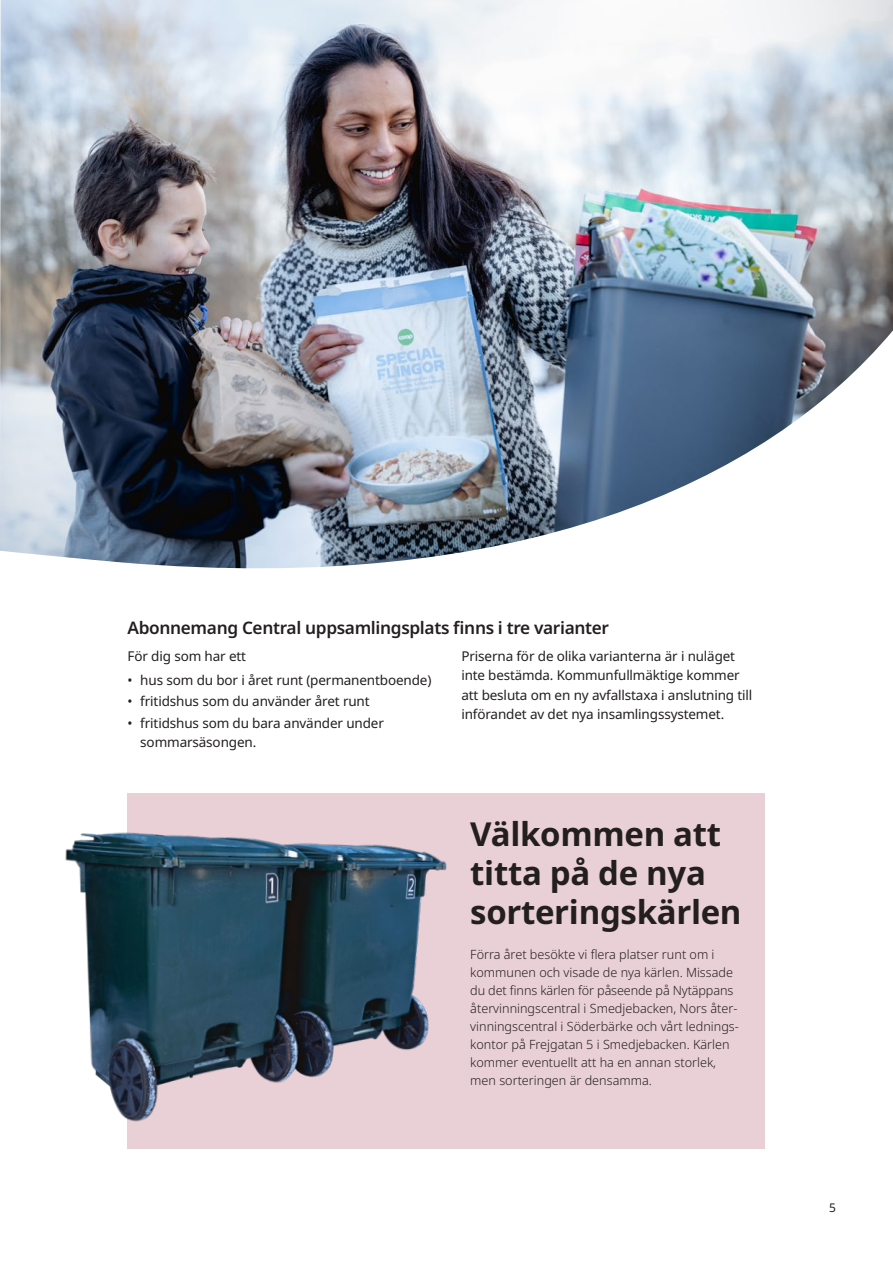
<style>
.page{position:relative;width:893px;height:1263px;background:#fff}
.page>*{position:absolute;margin:0;border:0;box-sizing:border-box;transform-origin:0 0}
.Rubrik_1_inlaga{font:700 33px/39px "Noto Sans";letter-spacing:-.01em;color:#231f20}
.Mellanrubrik{font:600 17.25px "Noto Sans";letter-spacing:-.02em;color:#231f20}
.Brödtext{font:13.5px/19.5px "Noto Sans";letter-spacing:-.01em;color:#231f20}
.Fakta{font:300 12.75px/18px "Noto Sans";color:#231f20}
.t1{font:12px "Noto Sans";color:#231f20}
</style>
<div class="page">
<div style="left:128px;top:794px;width:637px;height:355px;background:#e9d0d6"></div>
<img style="left:65px;top:821px;width:382px;height:313px">
<img style="left:0;top:0;width:893px;height:569px">
<p class="Mellanrubrik" style="left:128px;top:615px;width:483px">Abonnemang Central uppsamlingsplats finns i tre varianter</p>
<p class="Brödtext" style="left:128px;top:646px;width:120px">För dig som har ett</p>
<p class="Brödtext" style="left:128px;top:670px;width:305px">• hus som du bor i året runt (permanentboende)</p>
<p class="Brödtext" style="left:128px;top:692px;width:244px">• fritidshus som du använder året runt</p>
<p class="Brödtext" style="left:140px;top:713px;width:245px;text-indent:-13px">• fritidshus som du bara använder under sommarsäsongen.</p>
<p class="Brödtext" style="left:461px;top:646px;width:293px">Priserna för de olika varianterna är i nuläget inte bestämda. Kommunfullmäktige kommer att besluta om en ny avfallstaxa i anslutning till införandet av det nya insamlingssystemet.</p>
<p class="Rubrik_1_inlaga" style="left:470px;top:815px;width:273px">Välkommen att titta på de nya sorteringskärlen</p>
<p class="Fakta" style="left:470px;top:946px;width:270px">Förra året besökte vi flera platser runt om i kommunen och visade de nya kärlen. Missade du det finns kärlen för påseende på Nytäppans återvinningscentral i Smedjebacken, Nors åter&shy;vinningscentral i Söderbärke och vårt lednings&shy;kontor på Frejgatan 5 i Smedjebacken. Kärlen kommer eventuellt att ha en annan storlek, men sorteringen är densamma.</p>
<p class="t1" style="left:829px;top:1199px;width:8px">5</p>
</div>
